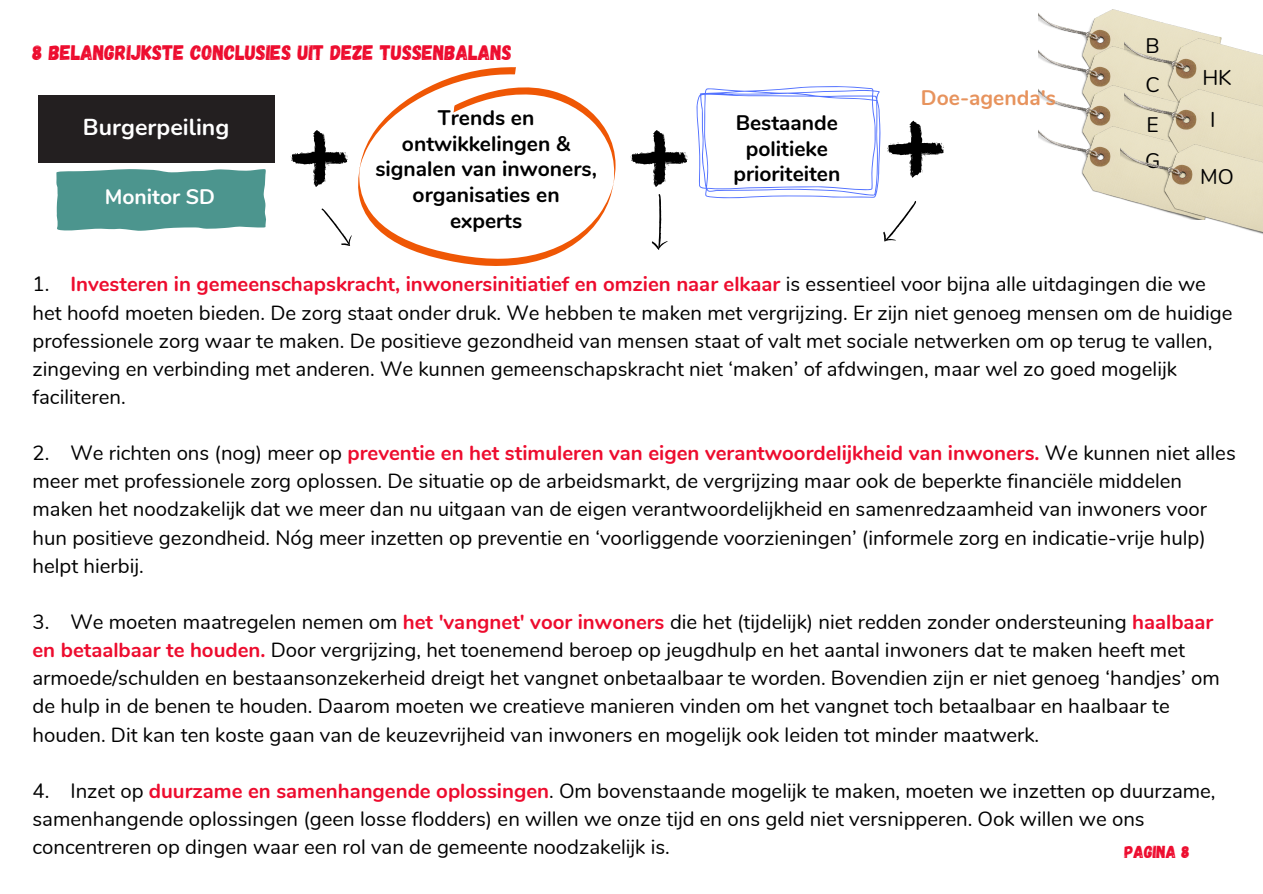
<style>
.page{position:relative;width:1263px;height:894px;background:#fff}
.page>*{position:absolute;margin:0;border:0;box-sizing:border-box;transform-origin:0 0}
.t1{font:700 22.95px "Nunito";color:#fff}
.t2{font:700 21px/25.7px "Nunito";color:#000;text-align:center}
.t3{font:21px "Gagalin";color:#ed0c2e}
.t4{font:700 21px "Nunito";color:#e7935d}
.t5{font:21px "Nunito";color:#000}
.t6{font:700 21px "Nunito";color:#fff}
.t7{font:20.4px/28px "Nunito";color:#000}
.t8{font:17.4px "Gagalin";color:#ed0c2e}
.s1{font-weight:700;color:#ed0c2e}
</style>
<div class="page">
<div style="left:38px;top:95px;width:236px;height:67px;background:#231f20"></div>
<svg style="left:290px;top:130px;width:58px;height:57px"></svg>
<svg style="left:358px;top:67px;width:257px;height:199px"></svg>
<svg style="left:630px;top:130px;width:57px;height:57px"></svg>
<svg style="left:56px;top:169px;width:210px;height:62px;background:#599c96"></svg>
<img style="left:1038px;top:10px;width:184px;height:36px">
<img style="left:1038px;top:46px;width:86px;height:39px">
<img style="left:1038px;top:85px;width:86px;height:41px">
<img style="left:1038px;top:126px;width:86px;height:73px">
<img style="left:1124px;top:39px;width:139px;height:50px">
<svg style="left:321px;top:208px;width:31px;height:38px"></svg>
<svg style="left:651px;top:194px;width:17px;height:56px"></svg>
<img style="left:1124px;top:89px;width:139px;height:55px">
<svg style="left:697px;top:86px;width:247px;height:156px"></svg>
<img style="left:1120px;top:144px;width:143px;height:91px">
<p class="t3" style="left:33px;top:39px;width:481px">8 BELANGRIJKSTE CONCLUSIES UIT DEZE TUSSENBALANS</p>
<p class="t1" style="left:83px;top:112px;width:148px">Burgerpeiling</p>
<p class="t2" style="left:375px;top:105px;width:223px">Trends en ontwikkelingen &amp; signalen van inwoners, organisaties en experts</p>
<p class="t6" style="left:105px;top:183px;width:112px">Monitor SD</p>
<p class="t2" style="left:733px;top:110px;width:109px">Bestaande politieke prioriteiten</p>
<p class="t4" style="left:921px;top:84px;width:137px">Doe-agenda's</p>
<p class="t5" style="left:1146px;top:31px;width:16px">B</p>
<p class="t5" style="left:1145px;top:71px;width:16px">C</p>
<p class="t5" style="left:1146px;top:110px;width:14px">E</p>
<p class="t5" style="left:1145px;top:147px;width:17px">G</p>
<p class="t5" style="left:1202px;top:64px;width:31px">HK</p>
<p class="t5" style="left:1210px;top:106px;width:7px">I</p>
<p class="t5" style="left:1200px;top:163px;width:35px">MO</p>
<p class="t7" style="left:33px;top:270px;width:1202px">1. <span class="s1">Investeren in gemeenschapskracht, inwonersinitiatief en omzien naar elkaar</span> is essentieel voor bij na alle uitdagingen die we het hoofd moeten bieden. De zorg staat onder druk. We hebben te maken met vergrijzing. Er zijn niet genoeg mensen om de huidige professionele zorg waar te maken. De positieve gezondheid van mensen staat of valt met sociale netwerken om op terug te vallen, zingeving en verbinding met anderen. We kunnen gemeenschapskracht niet ‘maken’ of afdwingen, maar wel zo goed mogelijk faciliteren.</p>
<p class="t7" style="left:33px;top:439px;width:1205px">2. We richten ons (nog) meer op <span class="s1">preventie en het stimuleren van eigen verantwoordelijkheid van inwoners.</span> We kunnen niet alles meer met professionele zorg oplossen. De situatie op de arbeidsmarkt, de vergrijzing maar ook de beperkte financiële middelen maken het noodzakelijk dat we meer dan nu uitgaan van de eigen verantwoordelijkheid en samenredzaamheid van inwoners voor hun positieve gezondheid. Nóg meer inzetten op preventie en ‘voorliggende voorzieningen’ (informele zorg en indicatie-vrije hulp) helpt hierbij.</p>
<p class="t7" style="left:33px;top:608px;width:1189px">3. We moeten maatregelen nemen om <span class="s1">het 'vangnet' voor inwoners</span> die het (tijdelijk) niet redden zonder ondersteuning <span class="s1">haalbaar en betaalbaar te houden.</span> Door vergrijzing, het toenemend beroep op jeugdhulp en het aantal inwoners dat te maken heeft met armoede/schulden en bestaansonzekerheid dreigt het vangnet onbetaalbaar te worden. Bovendien zijn er niet genoeg ‘handjes’ om de hulp in de benen te houden. Daarom moeten we creatieve manieren vinden om het vangnet toch betaalbaar en haalbaar te houden. Dit kan ten koste gaan van de keuzevrijheid van inwoners en mogelijk ook leiden tot minder maatwerk.</p>
<p class="t7" style="left:33px;top:776px;width:1184px">4. Inzet op <span class="s1">duurzame en samenhangende oplossingen</span>. Om bovenstaande mogelijk te maken, moeten we inzetten op duurzame, samenhangende oplossingen (geen losse flodders) en willen we onze tijd en ons geld niet versnipperen. Ook willen we ons concentreren op dingen waar een rol van de gemeente noodzakelijk is.</p>
<p class="t8" style="left:1124px;top:840px;width:67px">PAGINA 8</p>
</div>
